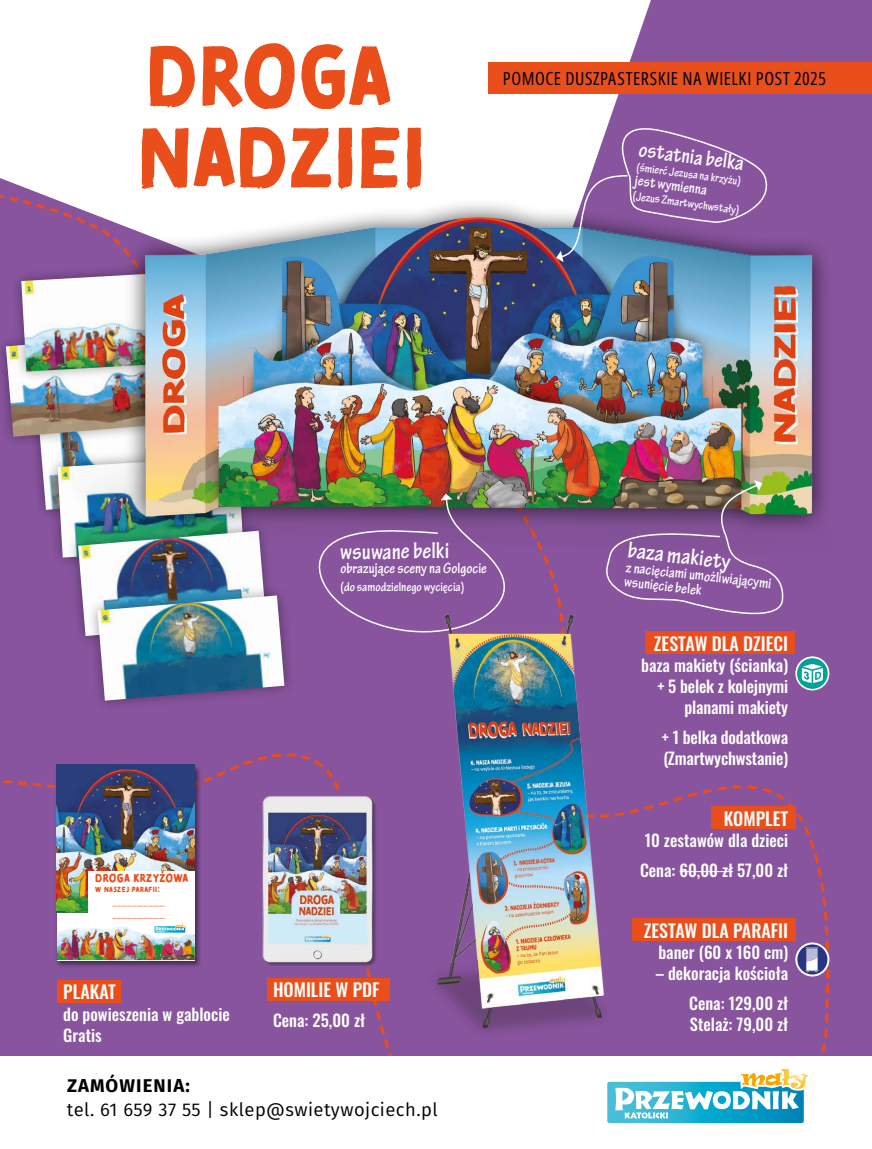
<style>
.page{position:relative;width:872px;height:1149px;background:#fff}
.page>*{position:absolute;margin:0;border:0;box-sizing:border-box;transform-origin:0 0}
.t1{font:84.3px/81.3px "Tomarik Brush";color:#e94e1b}
.t2{font:700 condensed 24px "Tekton Pro";letter-spacing:-.005em;color:#fff}
.t3{font:700 condensed 22.5px "Tekton Pro";color:#fff}
.t4{font:18.45px "Fira Sans";letter-spacing:.025em;color:#000}
.t5{font:700 18.45px "Fira Sans";letter-spacing:.06em;color:#000}
.t6{font:500 18px "Oswald";color:#fff}
.t7{font:18px "Open Sans Condensed";letter-spacing:.03em;color:#000}
.t8{font:500 16.5px/21px "Oswald";color:#fff}
.t9{font:700 condensed 15.6px/14.9px "Tekton Pro";letter-spacing:-.005em;color:#fff}
.t10{font:700 condensed 13.5px "Tekton Pro";letter-spacing:-.005em;color:#fff}
.t11{font:700 condensed 12.45px "Tekton Pro";color:#fff}
.t12{font:11.4px "Tomarik Brush";letter-spacing:.03em;color:#e94e1b}
.t13{font:7.5px "Tomarik Brush";letter-spacing:.05em;color:#e94e1b}
</style>
<div class="page">
<div style="left:0;top:0;width:872px;height:1148px;background:#88549e"></div>
<div style="left:0;top:0;width:651px;height:186px;background:#fff"></div>
<img style="left:38px;top:448px;width:8px;height:61px">
<div style="left:46px;top:445px;width:209px;height:123px;background:#000;opacity:.37"></div>
<img style="left:58px;top:456px;width:5px;height:101px">
<div style="left:0;top:320px;width:205px;height:128px;background:#000;opacity:.37"></div>
<img style="left:6px;top:331px;width:57px;height:105px">
<div style="left:10px;top:259px;width:208px;height:123px;background:#000;opacity:.37"></div>
<img style="left:21px;top:271px;width:42px;height:100px">
<div style="left:67px;top:519px;width:210px;height:127px;background:#000;opacity:.37"></div>
<div style="left:86px;top:584px;width:210px;height:127px;background:#000;opacity:.37"></div>
<img style="left:97px;top:606px;width:187px;height:94px">
<img style="left:73px;top:149px;width:752px;height:457px">
<img style="left:313px;top:425px;width:252px;height:181px">
<img style="left:318px;top:591px;width:413px;height:464px">
<svg style="left:600px;top:480px;width:186px;height:146px"></svg>
<div style="left:57px;top:979px;width:63px;height:23px;background:#e94e1b"></div>
<div style="left:488px;top:62px;width:384px;height:32px;background:#e94e1b"></div>
<svg style="left:556px;top:122px;width:222px;height:140px"></svg>
<div style="left:0;top:1055px;width:872px;height:93px;background:#fff"></div>
<svg style="left:795px;top:656px;width:34px;height:34px"></svg>
<div style="left:797px;top:658px;width:30px;height:30px;background:#00a19a;border-radius:50%"></div>
<svg style="left:802px;top:664px;width:21px;height:18px"></svg>
<svg style="left:772px;top:793px;width:58px;height:215px"></svg>
<div style="left:645px;top:631px;width:150px;height:23px;background:#e94e1b"></div>
<div style="left:267px;top:977px;width:123px;height:23px;background:#e94e1b"></div>
<div style="left:711px;top:805px;width:84px;height:23px;background:#e94e1b"></div>
<div style="left:631px;top:917px;width:164px;height:23px;background:#e94e1b"></div>
<hr style="left:679px;top:870px;width:54px;height:1px;background:#fff">
<svg style="left:497px;top:1025px;width:332px;height:99px"></svg>
<div style="left:55px;top:763px;width:147px;height:204px;background:#000;opacity:.5"></div>
<img style="left:57px;top:818px;width:138px;height:94px">
<div style="left:88px;top:870px;width:107px;height:58px;background:#fff"></div>
<svg style="left:112px;top:905px;width:54px;height:1px"></svg>
<svg style="left:112px;top:917px;width:74px;height:9px"></svg>
<img style="left:57px;top:926px;width:138px;height:33px">
<img style="left:3px;top:763px;width:210px;height:55px">
<img style="left:262px;top:779px;width:123px;height:199px">
<h1 class="t1" style="left:138px;top:26px;width:289px">DROGA<br>NADZIEI</h1>
<p class="t7" style="left:503px;top:67px;width:325px">POMOCE DUSZPASTERSKIE NA WIELKI POST 2025</p>
<h3 class="t3" style="left:641px;top:136px;width:107px;rotate:8deg">ostatnia belka</h3>
<p class="t11" style="left:638px;top:159px;width:106px;rotate:8deg">(śmierć Jezusa na krzyżu)</p>
<p class="t9" style="left:636px;top:173px;width:74px;rotate:8deg">jest wymienna</p>
<p class="t11" style="left:634px;top:188px;width:109px;rotate:8deg">(Jezus Zmartwychwstały)</p>
<h2 class="t2" style="left:340px;top:536px;width:111px">wsuwane belki</h2>
<p class="t9" style="left:340px;top:561px;width:148px">obrazujące sceny na Golgocie</p>
<p class="t10" style="left:340px;top:578px;width:125px">(do samodzielnego wycięcia)</p>
<p class="t12" style="left:95px;top:867px;width:95px">DROGA KRZYŻOWA</p>
<p class="t13" style="left:95px;top:882px;width:66px">W NASZEJ PARAFII:</p>
<p class="t6" style="left:63px;top:981px;width:54px">PLAKAT</p>
<p class="t8" style="left:63px;top:1004px;width:168px">do powieszenia w gablocie<br>Gratis</p>
<p class="t6" style="left:273px;top:979px;width:108px">HOMILIE W PDF</p>
<p class="t8" style="left:273px;top:1010px;width:94px">Cena: 25,00 zł</p>
<p class="t5" style="left:67px;top:1069px;width:124px">ZAMÓWIENIA:</p>
<p class="t4" style="left:67px;top:1095px;width:372px">tel. 61 659 37 55 | sklep@swietywojciech.pl</p>
<h2 class="t2" style="left:630px;top:535px;width:104px;rotate:7deg">baza makiety</h2>
<p class="t9" style="left:627px;top:559px;width:147px;rotate:7deg">z nacięciami umożliwiającymi wsunięcie belek</p>
<p class="t6" style="left:654px;top:634px;width:136px">ZESTAW DLA DZIECI</p>
<p class="t8" style="left:641px;top:655px;width:148px;text-align:right">baza makiety (ścianka) + 5 belek z kolejnymi planami makiety</p>
<p class="t8" style="left:662px;top:727px;width:128px">+ 1 belka dodatkowa (Zmartwychwstanie)</p>
<p class="t6" style="left:724px;top:809px;width:66px">KOMPLET</p>
<p class="t8" style="left:640px;top:826px;width:150px;line-height:30px">10 zestawów dla dzieci<br>Cena: 60,00 zł 57,00 zł</p>
<p class="t6" style="left:644px;top:920px;width:146px">ZESTAW DLA PARAFII</p>
<p class="t8" style="left:658px;top:942px;width:131px">baner (60 x 160 cm)</p>
<p class="t8" style="left:656px;top:958px;width:134px;line-height:30px;text-align:right">– dekoracja kościoła<br>Cena: 129,00 zł</p>
<p class="t8" style="left:690px;top:1014px;width:100px">Stelaż: 79,00 zł</p>
</div>
